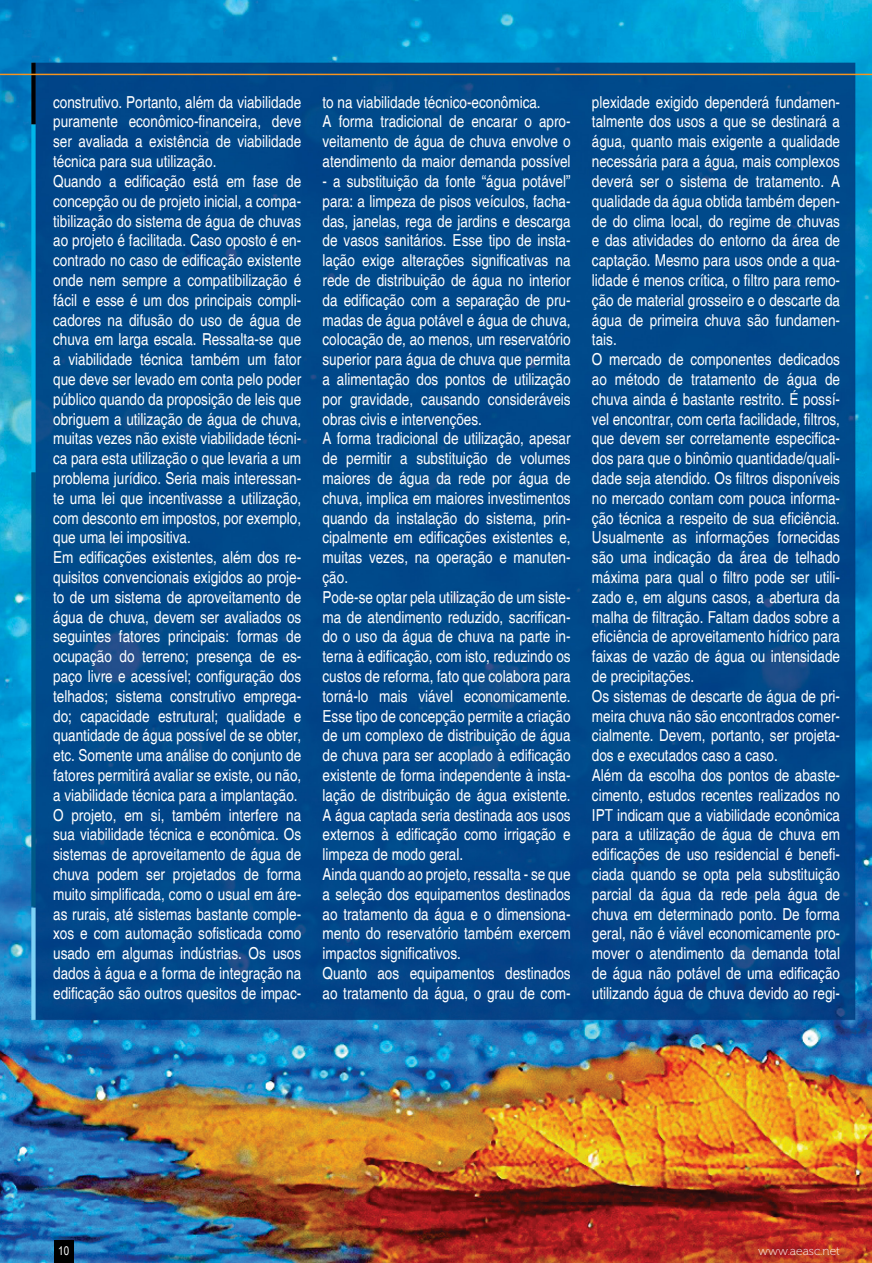
<style>
.page{position:relative;width:872px;height:1263px;background:#fff}
.page>*{position:absolute;margin:0;border:0;box-sizing:border-box;transform-origin:0 0}
.t1{font:condensed 16.5px/19.8px "Helvetica";color:#fff}
.t2{font:12px "Museo 100";color:#fff}
.t3{font:12px "Arial Narrow";color:#fff}
</style>
<div class="page">
<img style="left:0;top:0;width:872px;height:1263px">
<div style="left:54px;top:1240px;width:20px;height:23px;background:#000"></div>
<hr style="left:0;top:74px;width:872px;height:1px;background:#f7941e">
<p class="t1" style="left:53px;top:92px;width:250px">construtivo. Portanto, além da viabilidade puramente econômico-financeira, deve ser avaliada a existência de viabilidade técnica para sua utilização.<br>Quando a edificação está em fase de concepção ou de projeto inicial, a compa&shy;tibilização do sistema de água de chuvas ao projeto é facilitada. Caso oposto é en&shy;contrado no caso de edificação existente onde nem sempre a compatibilização é fácil e esse é um dos principais compli&shy;cadores na difusão do uso de água de chuva em larga escala. Ressalta-se que a viabilidade técnica também um fator que deve ser levado em conta pelo poder público quando da proposição de leis que obriguem a utilização de água de chuva, muitas vezes não existe viabilidade técni&shy;ca para esta utilização o que levaria a um problema jurídico. Seria mais interessan&shy;te uma lei que incentivasse a utilização, com desconto em impostos, por exemplo, que uma lei impositiva.<br>Em edificações existentes, além dos re&shy;quisitos convencionais exigidos ao proje&shy;to de um sistema de aproveitamento de água de chuva, devem ser avaliados os seguintes fatores principais: formas de ocupação do terreno; presença de es&shy;paço livre e acessível; configuração dos telhados; sistema construtivo emprega&shy;do; capacidade estrutural; qualidade e quantidade de água possível de se obter, etc. Somente uma análise do conjunto de fatores permitirá avaliar se existe, ou não, a viabilidade técnica para a implantação.<br>O projeto, em si, também interfere na sua viabilidade técnica e econômica. Os sistemas de aproveitamento de água de chuva podem ser projetados de forma muito simplificada, como o usual em áre&shy;as rurais, até sistemas bastante comple&shy;xos e com automação sofisticada como usado em algumas indústrias. Os usos dados à água e a forma de integração na edificação são outros quesitos de impac-</p>
<p class="t1" style="left:322px;top:92px;width:250px">to na viabilidade técnico-econômica.<br>A forma tradicional de encarar o apro&shy;veitamento de água de chuva envolve o atendimento da maior demanda possível</p>
<p class="t1" style="left:322px;top:171px;width:250px">- a substituição da fonte “água potável” para: a limpeza de pisos veículos, facha&shy;das, janelas, rega de jardins e descarga de vasos sanitários. Esse tipo de insta&shy;lação exige alterações significativas na rede de distribuição de água no interior da edificação com a separação de pru&shy;madas de água potável e água de chuva, colocação de, ao menos, um reservatório superior para água de chuva que permita a alimentação dos pontos de utilização por gravidade, causando consideráveis obras civis e intervenções.<br>A forma tradicional de utilização, apesar de permitir a substituição de volumes maiores de água da rede por água de chuva, implica em maiores investimentos quando da instalação do sistema, prin&shy;cipalmente em edificações existentes e, muitas vezes, na operação e manuten&shy;ção.<br>Pode-se optar pela utilização de um siste&shy;ma de atendimento reduzido, sacrifican&shy;do o uso da água de chuva na parte in&shy;terna à edificação, com isto, reduzindo os custos de reforma, fato que colabora para torná-lo mais viável economicamente.<br>Esse tipo de concepção permite a criação de um complexo de distribuição de água de chuva para ser acoplado à edificação existente de forma independente à insta&shy;lação de distribuição de água existente.<br>A água captada seria destinada aos usos externos à edificação como irrigação e limpeza de modo geral.<br>Ainda quando ao projeto, ressalta - se que a seleção dos equipamentos destinados ao tratamento da água e o dimensiona&shy;mento do reservatório também exercem impactos significativos.<br>Quanto aos equipamentos destinados ao tratamento da água, o grau de com-</p>
<p class="t1" style="left:592px;top:92px;width:250px">plexidade exigido dependerá fundamen&shy;talmente dos usos a que se destinará a água, quanto mais exigente a qualidade necessária para a água, mais complexos deverá ser o sistema de tratamento. A qualidade da água obtida também depen&shy;de do clima local, do regime de chuvas e das atividades do entorno da área de captação. Mesmo para usos onde a qua&shy;lidade é menos crítica, o filtro para remo&shy;ção de material grosseiro e o descarte da água de primeira chuva são fundamen&shy;tais.<br>O mercado de componentes dedicados ao método de tratamento de água de chuva ainda é bastante restrito. É possí&shy;vel encontrar, com certa facilidade, filtros, que devem ser corretamente especifica&shy;dos para que o binômio quantidade/quali&shy;dade seja atendido. Os filtros disponíveis no mercado contam com pouca informa&shy;ção técnica a respeito de sua eficiência.<br>Usualmente as informações fornecidas são uma indicação da área de telhado máxima para qual o filtro pode ser utili&shy;zado e, em alguns casos, a abertura da malha de filtração. Faltam dados sobre a eficiência de aproveitamento hídrico para faixas de vazão de água ou intensidade de precipitações.<br>Os sistemas de descarte de água de pri&shy;meira chuva não são encontrados comer&shy;cialmente. Devem, portanto, ser projeta&shy;dos e executados caso a caso.<br>Além da escolha dos pontos de abaste&shy;cimento, estudos recentes realizados no IPT indicam que a viabilidade econômica para a utilização de água de chuva em edificações de uso residencial é benefi&shy;ciada quando se opta pela substituição parcial da água da rede pela água de chuva em determinado ponto. De forma geral, não é viável economicamente pro&shy;mover o atendimento da demanda total de água não potável de uma edificação utilizando água de chuva devido ao regi-</p>
<p class="t3" style="left:58px;top:1242px;width:12px">10</p>
<p class="t2" style="left:758px;top:1244px;width:83px">www.aeasc.net</p>
</div>
